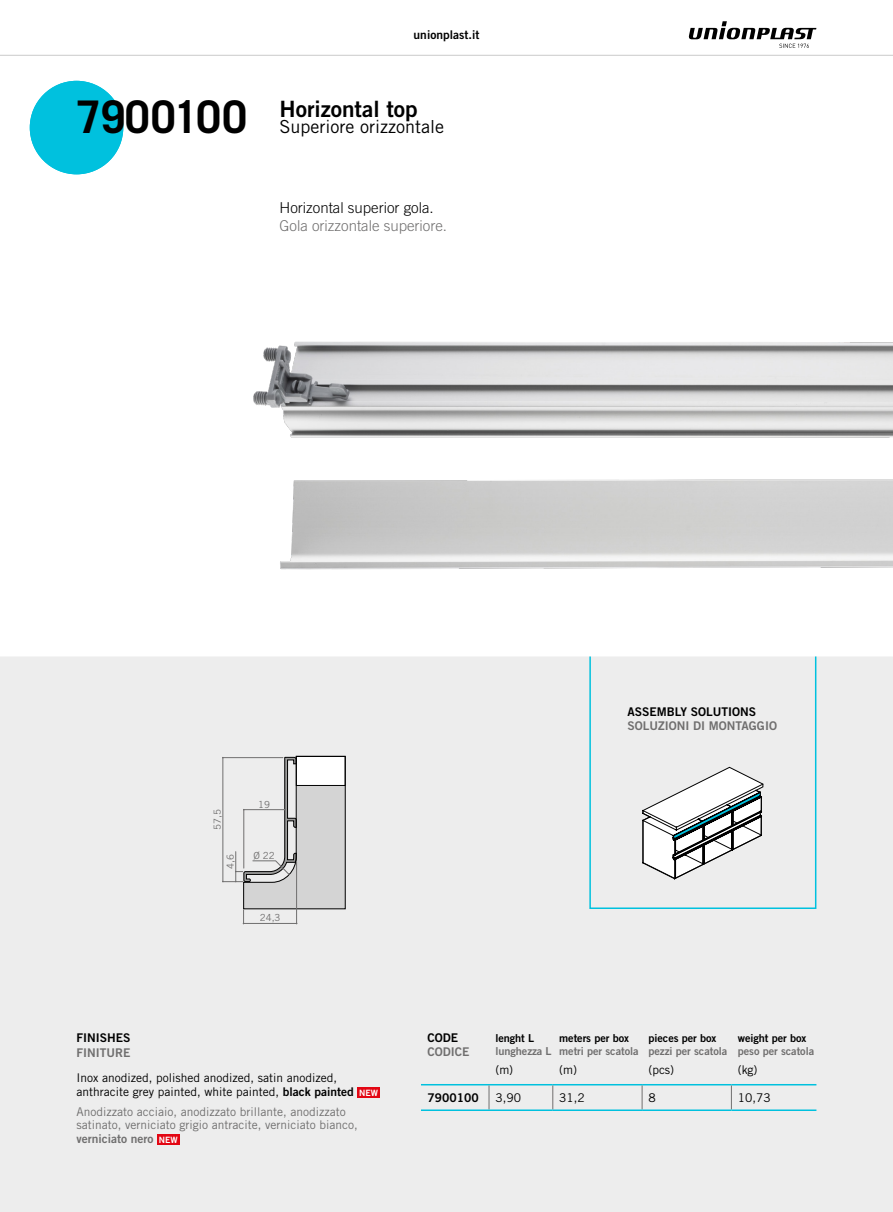
<style>
.page{position:relative;width:893px;height:1212px;background:#fff}
.page>*{position:absolute;margin:0;border:0;box-sizing:border-box;transform-origin:0 0}
.t1{font:700 45px "Trade Gothic LT Std";letter-spacing:-.02em;color:#000}
.t2{font:22.5px "Trade Gothic LT Std Bd 2";color:#000}
.t3{font:18px "Trade Gothic LT Std";color:#000}
.t4{font:300 15px "Trade Gothic LT Std";color:#706f6f}
.t5{font:300 15px "Trade Gothic LT Std";color:#000}
.t6{font:12px/13.5px "Trade Gothic LT Std";color:#000}
.t7{font:12px/13.5px "Trade Gothic LT Std";color:#706f6f}
.t8{font:12px "Trade Gothic LT Std Bd 2";color:#706f6f}
.t9{font:12px "Trade Gothic LT Std Bd 2";color:#000}
.t10{font:10.95px "Trade Gothic LT Std Bd 2";letter-spacing:-.005em;color:#706f6f}
.t11{font:10.95px "Trade Gothic LT Std Bd 2";letter-spacing:-.005em;color:#000}
.t12{font:9.75px "Trade Gothic LT Std";color:#706f6f}
.s1{font-family:"Trade Gothic LT Std Bd 2"}
.s2{font-family:"Trade Gothic LT Std Bd 2";font-size:8.7px;color:#fff}
.s3{font-size:8.7px;color:#fff}
</style>
<div class="page">
<div style="left:0;top:656px;width:893px;height:556px;background:#ededed"></div>
<img style="left:253px;top:341px;width:640px;height:97px">
<svg style="left:642px;top:766px;width:122px;height:113px"></svg>
<div style="left:30px;top:81px;width:93px;height:93px;background:#00c1de;border-radius:50%"></div>
<div style="left:589px;top:656px;width:227px;height:253px;border:2px solid #00c1de"></div>
<hr style="left:421px;top:1084px;width:68px;height:1px;background:#00c1de">
<hr style="left:489px;top:1084px;width:64px;height:1px;background:#00c1de">
<hr style="left:553px;top:1084px;width:89px;height:1px;background:#00c1de">
<hr style="left:642px;top:1084px;width:89px;height:1px;background:#00c1de">
<hr style="left:731px;top:1084px;width:85px;height:1px;background:#00c1de">
<svg style="left:489px;top:1085px;width:1px;height:24px"></svg>
<svg style="left:552px;top:1085px;width:1px;height:24px"></svg>
<svg style="left:642px;top:1085px;width:1px;height:24px"></svg>
<svg style="left:731px;top:1085px;width:1px;height:24px"></svg>
<hr style="left:421px;top:1109px;width:68px;height:2px;background:#00c1de">
<hr style="left:489px;top:1109px;width:64px;height:2px;background:#00c1de">
<hr style="left:553px;top:1109px;width:89px;height:2px;background:#00c1de">
<hr style="left:642px;top:1109px;width:89px;height:2px;background:#00c1de">
<hr style="left:731px;top:1109px;width:85px;height:2px;background:#00c1de">
<div style="left:358px;top:1087px;width:22px;height:11px;background:#e30613"></div>
<div style="left:157px;top:1134px;width:23px;height:11px;background:#e30613"></div>
<svg style="left:222px;top:756px;width:124px;height:168px;background:#d5d5d5"></svg>
<svg style="left:688px;top:21px;width:128px;height:27px"></svg>
<hr style="left:0;top:55px;width:893px;height:1px;background:#9d9d9c">
<h1 class="t1" style="left:77px;top:90px;width:172px">7900100</h1>
<p class="t9" style="left:414px;top:28px;width:67px">unionplast.it</p>
<h2 class="t2" style="left:280px;top:95px;width:140px">Horizontal top</h2>
<h3 class="t3" style="left:280px;top:116px;width:166px">Superiore orizzontale</h3>
<p class="t5" style="left:280px;top:199px;width:156px">Horizontal superior gola.</p>
<p class="t4" style="left:280px;top:217px;width:169px">Gola orizzontale superiore.</p>
<p class="t12" style="left:211px;top:830px;width:22px;rotate:-90deg">57,5</p>
<p class="t12" style="left:258px;top:798px;width:13px">19</p>
<p class="t12" style="left:224px;top:869px;width:16px;rotate:-90deg">4,6</p>
<p class="t12" style="left:253px;top:849px;width:23px">Ø 22</p>
<p class="t12" style="left:260px;top:912px;width:22px">24,3</p>
<p class="t9" style="left:628px;top:704px;width:130px">ASSEMBLY SOLUTIONS</p>
<p class="t8" style="left:628px;top:718px;width:151px">SOLUZIONI DI MONTAGGIO</p>
<p class="t9" style="left:77px;top:1030px;width:55px">FINISHES</p>
<p class="t8" style="left:77px;top:1045px;width:56px">FINITURE</p>
<p class="t6" style="left:77px;top:1071px;width:303px">Inox anodized, polished anodized, satin anodized, anthracite grey painted, white painted, <span class="s1">black painted</span> <span class="s2">NEW</span></p>
<p class="t7" style="left:77px;top:1104px;width:283px">Anodizzato acciaio, anodizzato brillante, anodizzato satinato, verniciato grigio antracite, verniciato bianco,</p>
<p class="t8" style="left:77px;top:1131px;width:103px">verniciato nero <span class="s3">NEW</span></p>
<p class="t9" style="left:427px;top:1030px;width:32px">CODE</p>
<p class="t8" style="left:427px;top:1044px;width:43px">CODICE</p>
<p class="t11" style="left:495px;top:1031px;width:40px">lenght L</p>
<p class="t10" style="left:495px;top:1044px;width:58px">lunghezza L</p>
<p class="t6" style="left:495px;top:1062px;width:19px">(m)</p>
<p class="t11" style="left:559px;top:1031px;width:71px">meters per box</p>
<p class="t10" style="left:559px;top:1044px;width:81px">metri per scatola</p>
<p class="t6" style="left:559px;top:1062px;width:19px">(m)</p>
<p class="t11" style="left:648px;top:1031px;width:70px">pieces per box</p>
<p class="t10" style="left:648px;top:1044px;width:80px">pezzi per scatola</p>
<p class="t6" style="left:648px;top:1062px;width:27px">(pcs)</p>
<p class="t11" style="left:738px;top:1031px;width:70px">weight per box</p>
<p class="t10" style="left:738px;top:1044px;width:78px">peso per scatola</p>
<p class="t6" style="left:738px;top:1062px;width:21px">(kg)</p>
<p class="t9" style="left:427px;top:1090px;width:53px">7900100</p>
<p class="t6" style="left:495px;top:1090px;width:27px">3,90</p>
<p class="t6" style="left:559px;top:1090px;width:27px">31,2</p>
<p class="t6" style="left:648px;top:1090px;width:9px">8</p>
<p class="t6" style="left:738px;top:1090px;width:34px">10,73</p>
</div>
